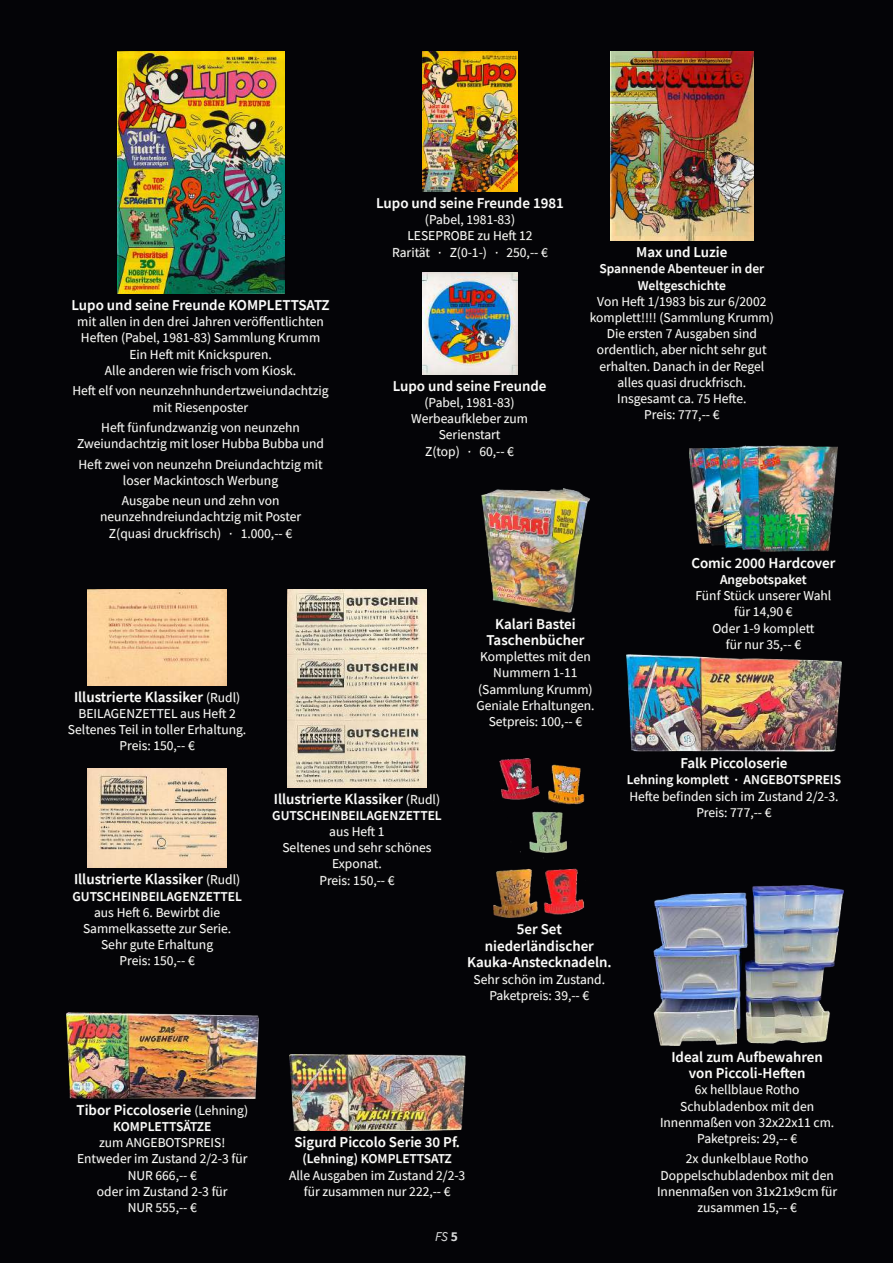
<style>
.page{position:relative;width:893px;height:1263px;background:#040407}
.page>*{position:absolute;margin:0;border:0;box-sizing:border-box;transform-origin:0 0}
.t1{font:600 15px/16.5px "Source Sans Pro";color:#fff;text-align:center}
.t2{font:13.5px/16.2px "Source Sans Pro";color:#fff;text-align:center}
.t3{font:600 13.5px/16.2px "Source Sans Pro";color:#fff;text-align:center}
.t4{font:italic 13.5px "Source Sans Pro";color:#d9dada}
.s1{font-weight:400;font-size:13.5px}
.s2{font-weight:700;font-style:normal}
</style>
<div class="page">
<img style="left:117px;top:51px;width:167px;height:243px">
<svg style="left:72px;top:299px;width:258px;height:242px"></svg>
<img style="left:423px;top:51px;width:94px;height:140px">
<svg style="left:377px;top:197px;width:186px;height:62px"></svg>
<img style="left:422px;top:272px;width:95px;height:102px">
<svg style="left:393px;top:380px;width:153px;height:79px"></svg>
<img style="left:611px;top:51px;width:142px;height:190px">
<svg style="left:590px;top:246px;width:183px;height:176px"></svg>
<img style="left:87px;top:590px;width:140px;height:94px">
<svg style="left:68px;top:684px;width:178px;height:69px"></svg>
<img style="left:87px;top:769px;width:140px;height:98px">
<svg style="left:73px;top:867px;width:169px;height:101px"></svg>
<img style="left:287px;top:589px;width:140px;height:196px">
<svg style="left:272px;top:785px;width:170px;height:102px"></svg>
<img style="left:67px;top:1012px;width:191px;height:86px">
<svg style="left:76px;top:1104px;width:172px;height:111px"></svg>
<img style="left:289px;top:1054px;width:176px;height:77px">
<svg style="left:289px;top:1136px;width:176px;height:63px"></svg>
<img style="left:627px;top:655px;width:214px;height:97px">
<svg style="left:627px;top:757px;width:214px;height:63px"></svg>
<img style="left:481px;top:488px;width:109px;height:124px">
<svg style="left:477px;top:617px;width:117px;height:112px"></svg>
<img style="left:493px;top:758px;width:92px;height:160px">
<svg style="left:468px;top:924px;width:143px;height:79px"></svg>
<img style="left:689px;top:445px;width:148px;height:106px">
<svg style="left:691px;top:557px;width:145px;height:106px"></svg>
<img style="left:653px;top:885px;width:190px;height:160px">
<svg style="left:658px;top:1050px;width:180px;height:165px"></svg>
<p class="t1" style="left:72px;top:297px;width:260px">Lupo und seine Freunde KOMPLETTSATZ</p>
<p class="t2" style="left:77px;top:314px;width:248px">mit allen in den drei Jahren veröffentlichten Heften (Pabel, 1981-83) Sammlung Krumm Ein Heft mit Knickspuren.<br>Alle anderen wie frisch vom Kiosk.</p>
<p class="t2" style="left:72px;top:383px;width:258px">Heft elf von neunzehnhundertzweiundachtzig mit Riesenposter</p>
<p class="t2" style="left:77px;top:419px;width:248px">Heft fünfundzwanzig von neunzehn<br>Zweiundachtzig mit loser Hubba Bubba und</p>
<p class="t2" style="left:79px;top:456px;width:246px">Heft zwei von neunzehn Dreiundachtzig mit loser Mackintosch Werbung</p>
<p class="t2" style="left:100px;top:493px;width:203px">Ausgabe neun und zehn von neunzehndreiundachtzig mit Poster<br>Z(quasi druckfrisch) · 1.000,-- €</p>
<p class="t1" style="left:74px;top:688px;width:168px">Illustrierte Klassiker <span class="s1">(Rudl)</span></p>
<p class="t2" style="left:68px;top:705px;width:180px">BEILAGENZETTEL aus Heft 2<br>Seltenes Teil in toller Erhaltung.<br>Preis: 150,-- €</p>
<p class="t1" style="left:376px;top:195px;width:189px">Lupo und seine Freunde 1981</p>
<p class="t2" style="left:392px;top:211px;width:157px">(Pabel, 1981-83)<br>LESEPROBE zu Heft 12<br>Rarität · Z(0-1-) · 250,-- €</p>
<p class="t1" style="left:393px;top:377px;width:155px">Lupo und seine Freunde</p>
<p class="t2" style="left:411px;top:394px;width:118px">(Pabel, 1981-83)<br>Werbeaufkleber zum<br>Serienstart<br>Z(top) · 60,-- €</p>
<p class="t1" style="left:636px;top:244px;width:93px">Max und Luzie</p>
<p class="t3" style="left:599px;top:261px;width:166px">Spannende Abenteuer in der<br>Weltgeschichte</p>
<p class="t2" style="left:590px;top:293px;width:186px">Von Heft 1/1983 bis zur 6/2002 komplett!!!! (Sammlung Krumm)<br>Die ersten 7 Ausgaben sind ordentlich, aber nicht sehr gut erhalten. Danach in der Regel alles quasi druckfrisch.<br>Insgesamt ca. 75 Hefte.<br>Preis: 777,-- €</p>
<p class="t1" style="left:486px;top:615px;width:99px">Kalari Bastei<br>Taschenbücher</p>
<p class="t2" style="left:476px;top:649px;width:120px">Komplettes mit den<br>Nummern 1-11 (Sammlung Krumm)<br>Geniale Erhaltungen.<br>Setpreis: 100,-- €</p>
<p class="t1" style="left:691px;top:554px;width:146px">Comic 2000 Hardcover</p>
<p class="t3" style="left:720px;top:571px;width:88px">Angebotspaket</p>
<p class="t2" style="left:695px;top:587px;width:137px">Fünf Stück unserer Wahl für 14,90 €<br>Oder 1-9 komplett<br>für nur 35,-- €</p>
<p class="t1" style="left:74px;top:871px;width:168px">Illustrierte Klassiker <span class="s1">(Rudl)</span></p>
<p class="t3" style="left:72px;top:888px;width:171px">GUTSCHEINBEILAGENZETTEL</p>
<p class="t2" style="left:83px;top:904px;width:150px">aus Heft 6. Bewirbt die<br>Sammelkassette zur Serie.<br>Sehr gute Erhaltung<br>Preis: 150,-- €</p>
<p class="t1" style="left:274px;top:790px;width:168px">Illustrierte Klassiker <span class="s1">(Rudl)</span></p>
<p class="t3" style="left:272px;top:807px;width:171px">GUTSCHEINBEILAGENZETTEL</p>
<p class="t2" style="left:282px;top:823px;width:151px">aus Heft 1<br>Seltenes und sehr schönes<br>Exponat.<br>Preis: 150,-- €</p>
<p class="t1" style="left:680px;top:755px;width:109px">Falk Piccoloserie</p>
<p class="t3" style="left:627px;top:772px;width:216px">Lehning komplett · ANGEBOTSPREIS</p>
<p class="t2" style="left:629px;top:788px;width:211px">Hefte befinden sich im Zustand 2/2-3.<br>Preis: 777,-- €</p>
<p class="t1" style="left:467px;top:921px;width:146px">5er Set niederländischer<br>Kauka-Anstecknadeln.</p>
<p class="t2" style="left:474px;top:971px;width:133px">Sehr schön im Zustand.<br>Paketpreis: 39,-- €</p>
<p class="t1" style="left:76px;top:1101px;width:173px">Tibor Piccoloserie <span class="s1">(Lehning)</span></p>
<p class="t3" style="left:113px;top:1118px;width:100px">KOMPLETTSÄTZE</p>
<p class="t2" style="left:77px;top:1134px;width:172px">zum ANGEBOTSPREIS!<br>Entweder im Zustand 2/2-3 für<br>NUR 666,-- €<br>oder im Zustand 2-3 für<br>NUR 555,-- €</p>
<p class="t1" style="left:294px;top:1134px;width:167px">Sigurd Piccolo Serie 30 Pf.</p>
<p class="t3" style="left:303px;top:1150px;width:151px">(Lehning) KOMPLETTSATZ</p>
<p class="t2" style="left:289px;top:1167px;width:178px">Alle Ausgaben im Zustand 2/2-3 für zusammen nur 222,-- €</p>
<p class="t4" style="left:435px;top:1227px;width:24px">FS <span class="s2">5</span></p>
<p class="t1" style="left:671px;top:1048px;width:153px">Ideal zum Aufbewahren von Piccoli-Heften</p>
<p class="t2" style="left:660px;top:1081px;width:176px">6x hellblaue Rotho<br>Schubladenbox mit den<br>Innenmaßen von 32x22x11 cm.<br>Paketpreis: 29,-- €</p>
<p class="t2" style="left:657px;top:1151px;width:182px">2x dunkelblaue Rotho<br>Doppelschubladenbox mit den<br>Innenmaßen von 31x21x9cm für zusammen 15,-- €</p>
</div>
